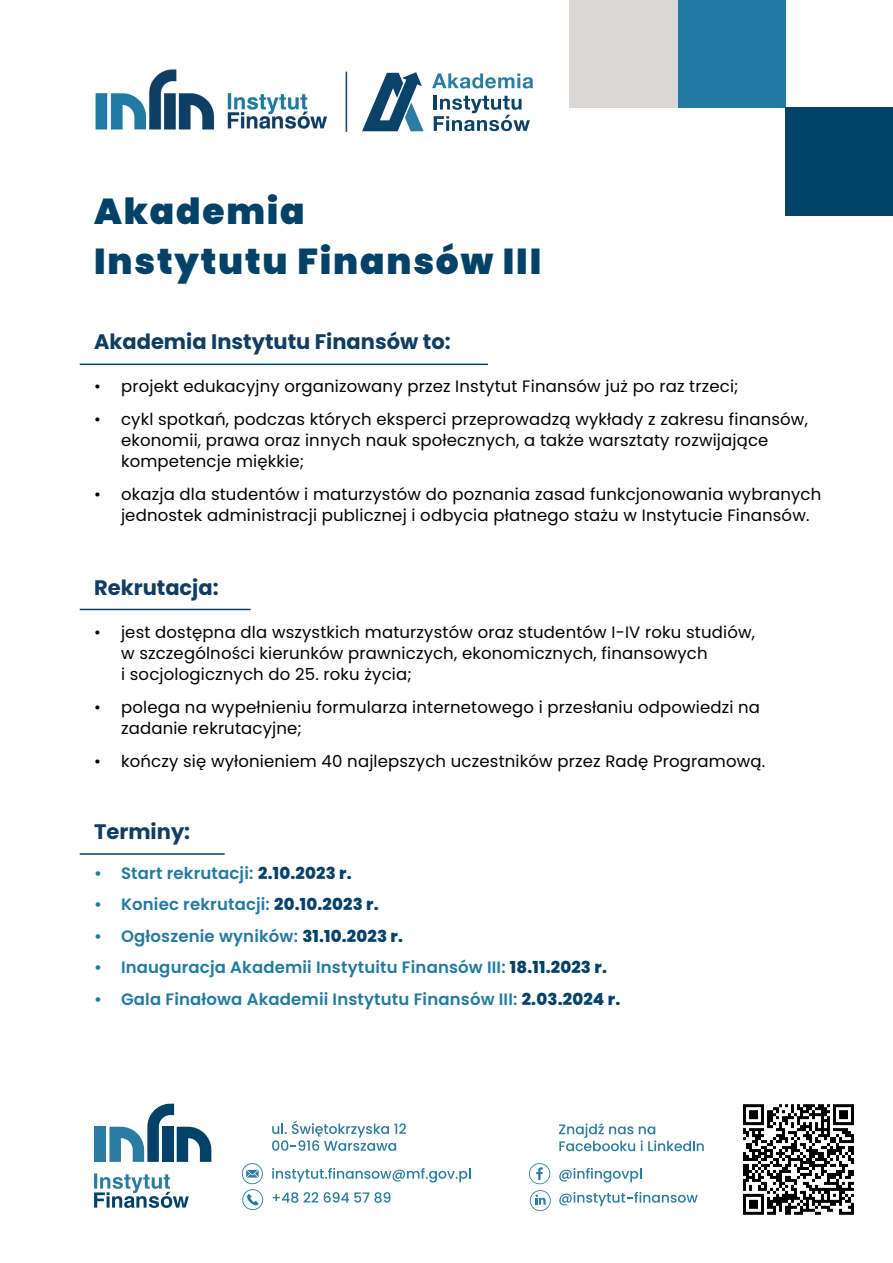
<style>
.page{position:relative;width:893px;height:1263px;background:#fff}
.page>*{position:absolute;margin:0;border:0;box-sizing:border-box;transform-origin:0 0}
.t1{font:900 36px/50.4px "Poppins";letter-spacing:.05em;color:#034268}
.t2{font:700 21px "Poppins";color:#0f3d63}
.t3{font:16.5px/21px "Poppins";letter-spacing:.01em;color:#000}
.t4{font:600 16.5px "Poppins";letter-spacing:.01em;color:#227aa2}
.s1{font-weight:800;color:#034268}
</style>
<div class="page">
<img style="left:79px;top:69px;width:814px;height:1143px">
<div style="left:590px;top:1039px;width:303px;height:214px;background:#fff"></div>
<div style="left:677px;top:0;width:109px;height:107px;background:#227aa2"></div>
<div style="left:569px;top:0;width:108px;height:107px;background:#d9d8d6"></div>
<div style="left:786px;top:107px;width:107px;height:108px;background:#034268"></div>
<hr style="left:80px;top:364px;width:408px;height:1px;background:#034268">
<hr style="left:80px;top:609px;width:171px;height:1px;background:#034268">
<hr style="left:80px;top:853px;width:145px;height:2px;background:#034268">
<svg style="left:559px;top:1168px;width:82px;height:14px"></svg>
<svg style="left:529px;top:1163px;width:21px;height:21px"></svg>
<svg style="left:559px;top:1192px;width:139px;height:14px"></svg>
<svg style="left:272px;top:1168px;width:198px;height:14px"></svg>
<svg style="left:273px;top:1192px;width:25px;height:11px"></svg>
<svg style="left:304px;top:1192px;width:14px;height:10px"></svg>
<svg style="left:324px;top:1192px;width:66px;height:11px"></svg>
<svg style="left:272px;top:1120px;width:134px;height:31px"></svg>
<svg style="left:242px;top:1163px;width:21px;height:47px"></svg>
<svg style="left:559px;top:1123px;width:145px;height:28px"></svg>
<svg style="left:530px;top:1190px;width:21px;height:21px"></svg>
<div style="left:94px;top:1127px;width:12px;height:35px;background:#2a7da1"></div>
<svg style="left:109px;top:1103px;width:102px;height:59px"></svg>
<svg style="left:94px;top:1173px;width:95px;height:35px"></svg>
<div style="left:361px;top:55px;width:186px;height:91px;background:#fff"></div>
<svg style="left:362px;top:72px;width:62px;height:59px"></svg>
<svg style="left:432px;top:73px;width:101px;height:15px"></svg>
<hr style="left:434px;top:95px;width:3px;height:15px;background:#0a4269">
<svg style="left:434px;top:96px;width:96px;height:35px"></svg>
<img style="left:743px;top:1104px;width:111px;height:110px">
<h1 class="t1" style="left:94px;top:186px;width:449px">Akademia<br>Instytutu Finansów III</h1>
<p class="t2" style="left:94px;top:329px;width:358px">Akademia Instytutu Finansów to:</p>
<p class="t3" style="left:94px;top:376px;width:646px">• projekt edukacyjny organizowany przez Instytut Finansów już po raz trzeci;</p>
<p class="t3" style="left:121px;top:409px;width:688px;text-indent:-27px">• cykl spotkań, podczas których eksperci przeprowadzą wykłady z zakresu finansów, ekonomii, prawa oraz innych nauk społecznych, a także warsztaty rozwijające kompetencje miękkie;</p>
<p class="t3" style="left:121px;top:484px;width:702px;text-indent:-27px">• okazja dla studentów i maturzystów do poznania zasad funkcjonowania wybranych jednostek administracji publicznej i odbycia płatnego stażu w Instytucie Finansów.</p>
<p class="t2" style="left:94px;top:576px;width:126px">Rekrutacja:</p>
<p class="t3" style="left:121px;top:622px;width:635px;text-indent:-27px">• jest dostępna dla wszystkich maturzystów oraz studentów I-IV roku studiów, w szczególności kierunków prawniczych, ekonomicznych, finansowych<br>i socjologicznych do 25. roku życia;</p>
<p class="t3" style="left:121px;top:697px;width:640px;text-indent:-27px">• polega na wypełnieniu formularza internetowego i przesłaniu odpowiedzi na zadanie rekrutacyjne;</p>
<p class="t3" style="left:94px;top:751px;width:673px">• kończy się wyłonieniem 40 najlepszych uczestników przez Radę Programową.</p>
<p class="t2" style="left:94px;top:819px;width:98px">Terminy:</p>
<p class="t4" style="left:94px;top:863px;width:259px">• Start rekrutacji: <span class="s1">2.10.2023 r.</span></p>
<p class="t4" style="left:94px;top:895px;width:286px">• Koniec rekrutacji: <span class="s1">20.10.2023 r.</span></p>
<p class="t4" style="left:94px;top:926px;width:311px">• Ogłoszenie wyników: <span class="s1">31.10.2023 r.</span></p>
<p class="t4" style="left:94px;top:958px;width:514px">• Inauguracja Akademii Instytuitu Finansów III: <span class="s1">18.11.2023 r.</span></p>
<p class="t4" style="left:94px;top:989px;width:528px">• Gala Finałowa Akademii Instytutu Finansów III: <span class="s1">2.03.2024 r.</span></p>
</div>
